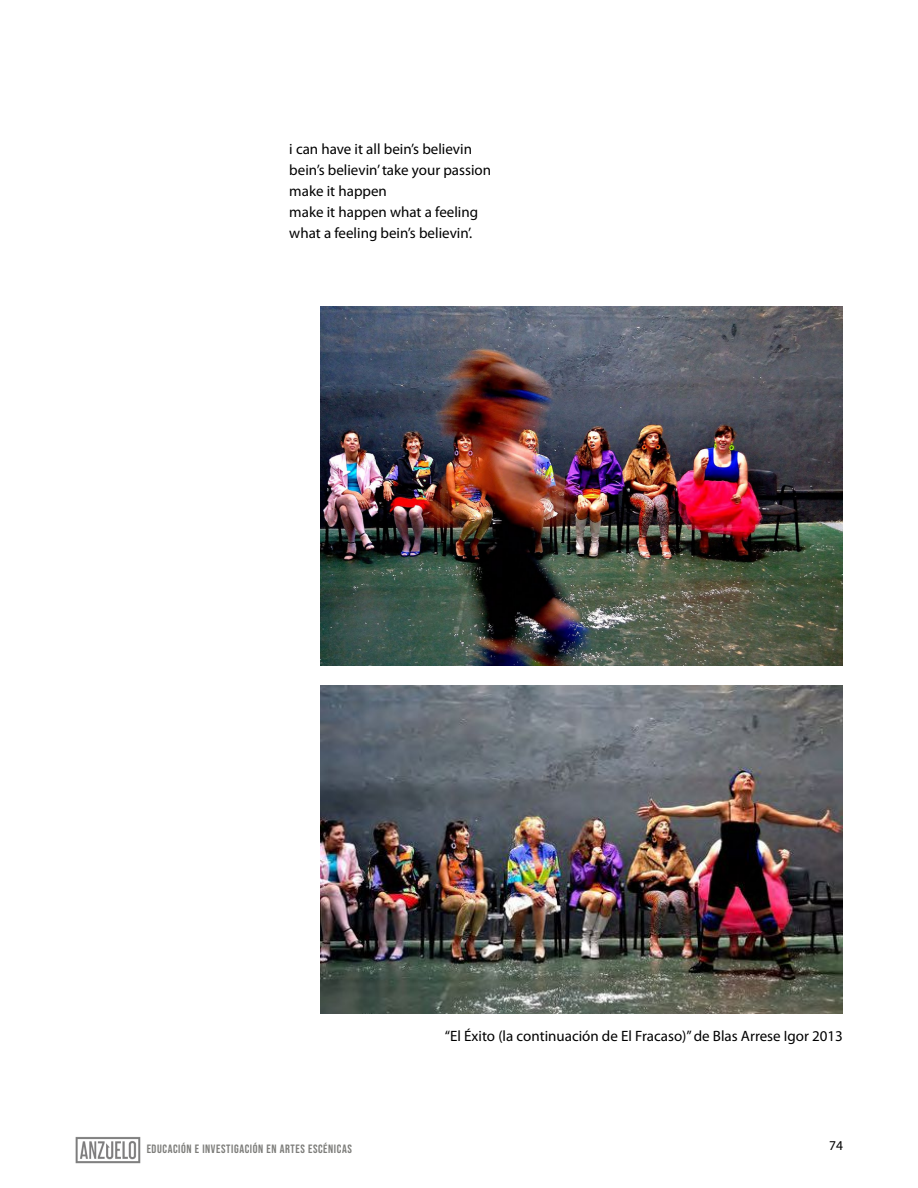
<style>
.page{position:relative;width:918px;height:1188px;background:#fff}
.page>*{position:absolute;margin:0;border:0;box-sizing:border-box;transform-origin:0 0}
.t1{font:15px/21px "Myriad Pro";color:#000}
.t2{font:13.5px "Myriad Pro";color:#000}
.t3{font:12px "Bebas Neue";letter-spacing:.05em;color:#7d7d7a}
</style>
<div class="page">
<img style="left:75px;top:1137px;width:65px;height:26px">
<img style="left:320px;top:306px;width:523px;height:359px">
<img style="left:320px;top:686px;width:523px;height:327px">
<p class="t1" style="left:289px;top:138px;width:203px">i can have it all bein’s believin bein’s believin’ take your passion make it happen<br>make it happen what a feeling what a feeling bein’s believin’.</p>
<p class="t1" style="left:445px;top:1025px;width:400px">“El Éxito (la continuación de El Fracaso)” de Blas Arrese Igor 2013</p>
<p class="t3" style="left:147px;top:1142px;width:207px">EDUCACIÓN E INVESTIGACIÓN EN ARTES ESCÉNICAS</p>
<p class="t2" style="left:829px;top:1137px;width:15px">74</p>
</div>
